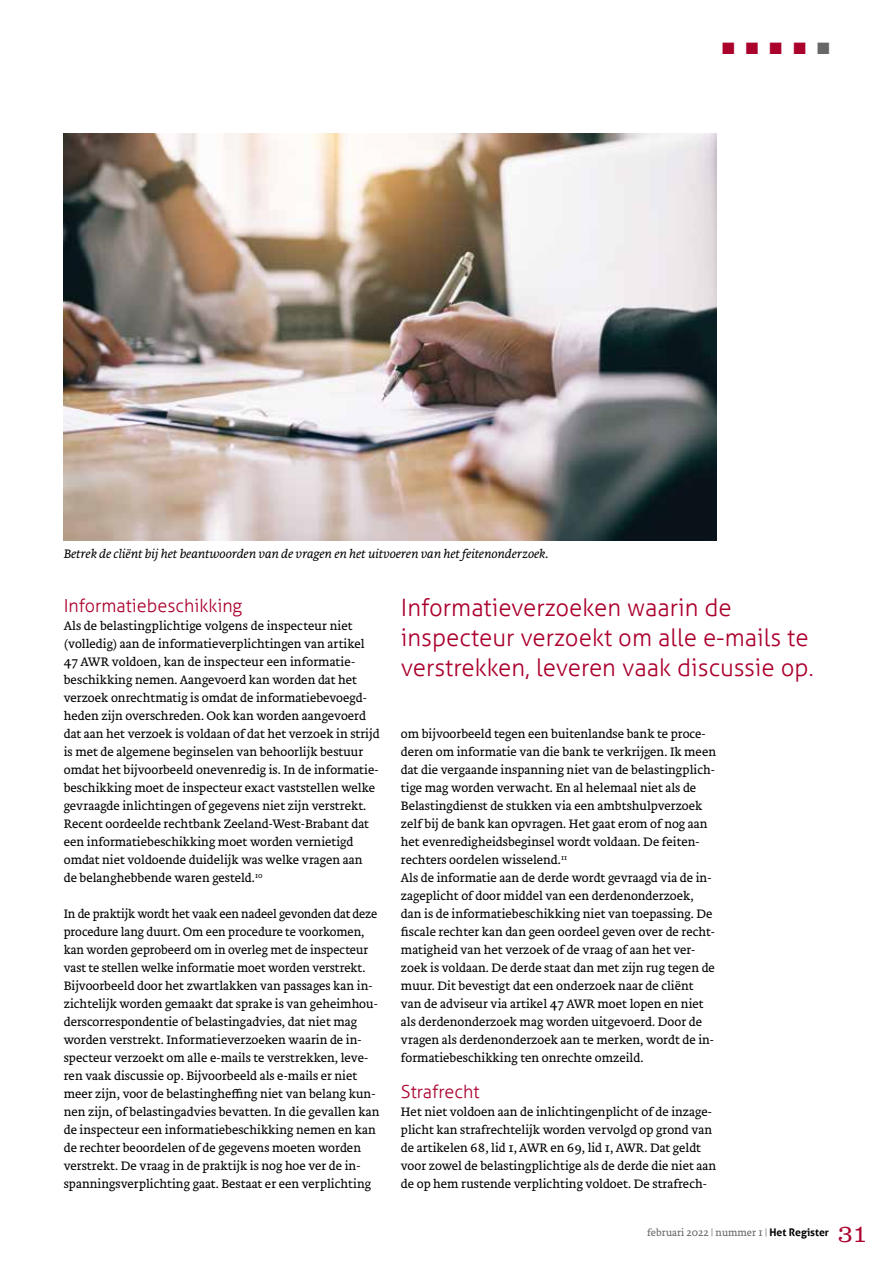
<style>
.page{position:relative;width:893px;height:1263px;background:#fff}
.page>*{position:absolute;margin:0;border:0;box-sizing:border-box;transform-origin:0 0}
.t1{font:300 24.75px "Clarendon LT Std";color:#ab012d}
.t2{font:300 24px/30px "Aller";color:#ab012d}
.t3{font:300 18px "Aller";color:#ab012d}
.t4{font:16.5px "Zapf Dingbats";color:#ab012d}
.t5{font:300 12.75px/18px "Brioni Text Std";color:#000}
.t6{font:italic 300 12.75px "Brioni Text Std";color:#000}
.t7{font:300 10.5px "Brioni Text Std";color:#676767}
.s1{color:#676767}
.s2{font-family:"Aller";font-weight:700;color:#000}
</style>
<div class="page">
<img style="left:64px;top:134px;width:653px;height:406px">
<p class="t4" style="left:722px;top:40px;width:109px">■■■■<span class="s1">■</span></p>
<p class="t6" style="left:64px;top:546px;width:486px">Betrek de cliënt bij het beantwoorden van de vragen en het uitvoeren van het feitenonderzoek.</p>
<h2 class="t2" style="left:401px;top:593px;width:414px">Informatieverzoeken waarin de inspecteur verzoekt om alle e-mails te verstrekken, leveren vaak discussie op.</h2>
<h3 class="t3" style="left:64px;top:595px;width:180px">Informatiebeschikking</h3>
<p class="t5" style="left:64px;top:617px;width:317px">Als de belastingplichtige volgens de inspecteur niet (volledig) aan de informatieverplichtingen van artikel 47 AWR voldoen, kan de inspecteur een informatie&shy;beschikking nemen. Aangevoerd kan worden dat het verzoek onrechtmatig is omdat de informatiebevoegd&shy;heden zijn overschreden. Ook kan worden aangevoerd dat aan het verzoek is voldaan of dat het verzoek in strijd is met de algemene beginselen van behoorlijk bestuur omdat het bijvoorbeeld onevenredig is. In de informatie&shy;beschikking moet de inspecteur exact vaststellen welke gevraagde inlichtingen of gegevens niet zijn verstrekt.<br>Recent oordeelde rechtbank Zeeland-West-Brabant dat een informatiebeschikking moet worden vernietigd omdat niet voldoende duidelijk was welke vragen aan<br>de belanghebbende waren gesteld.<sup>10</sup></p>
<p class="t5" style="left:64px;top:905px;width:317px">In de praktijk wordt het vaak een nadeel gevonden dat deze procedure lang duurt. Om een procedure te voorkomen, kan worden geprobeerd om in overleg met de inspecteur vast te stellen welke informatie moet worden verstrekt.<br>Bijvoorbeeld door het zwartlakken van passages kan in&shy;zichtelijk worden gemaakt dat sprake is van geheimhou&shy;derscorrespondentie of belastingadvies, dat niet mag worden verstrekt. Informatieverzoeken waarin de in&shy;specteur verzoekt om alle e-mails te verstrekken, leve&shy;ren vaak discussie op. Bijvoorbeeld als e-mails er niet meer zijn, voor de belastingheffing niet van belang kun&shy;nen zijn, of belastingadvies bevatten. In die gevallen kan de inspecteur een informatiebeschikking nemen en kan de rechter beoordelen of de gegevens moeten worden verstrekt. De vraag in de praktijk is nog hoe ver de in&shy;spanningsverplichting gaat. Bestaat er een verplichting</p>
<p class="t5" style="left:401px;top:725px;width:317px">om bijvoorbeeld tegen een buitenlandse bank te proce&shy;deren om informatie van die bank te verkrijgen. Ik meen dat die vergaande inspanning niet van de belastingplich&shy;tige mag worden verwacht. En al helemaal niet als de Belastingdienst de stukken via een ambtshulpverzoek zelf bij de bank kan opvragen. Het gaat erom of nog aan het evenredigheidsbeginsel wordt voldaan. De feiten&shy;rechters oordelen wisselend.<sup>11<br></sup>Als de informatie aan de derde wordt gevraagd via de in&shy;zageplicht of door middel van een derdenonderzoek, dan is de informatiebeschikking niet van toepassing. De fiscale rechter kan dan geen oordeel geven over de recht&shy;matigheid van het verzoek of de vraag of aan het ver&shy;zoek is voldaan. De derde staat dan met zijn rug tegen de muur. Dit bevestigt dat een onderzoek naar de cliënt van de adviseur via artikel 47 AWR moet lopen en niet als derdenonderzoek mag worden uitgevoerd. Door de vragen als derdenonderzoek aan te merken, wordt de in&shy;formatiebeschikking ten onrechte omzeild.</p>
<h3 class="t3" style="left:401px;top:1081px;width:80px">Strafrecht</h3>
<p class="t5" style="left:401px;top:1103px;width:317px">Het niet voldoen aan de inlichtingenplicht of de inzage&shy;plicht kan strafrechtelijk worden vervolgd op grond van de artikelen 68, lid 1, AWR en 69, lid 1, AWR. Dat geldt voor zowel de belastingplichtige als de derde die niet aan de op hem rustende verplichting voldoet. De strafrech-</p>
<p class="t7" style="left:647px;top:1225px;width:184px">februari 2022 | nummer 1 | <span class="s2">Het Register</span></p>
<h1 class="t1" style="left:838px;top:1219px;width:32px">31</h1>
</div>
